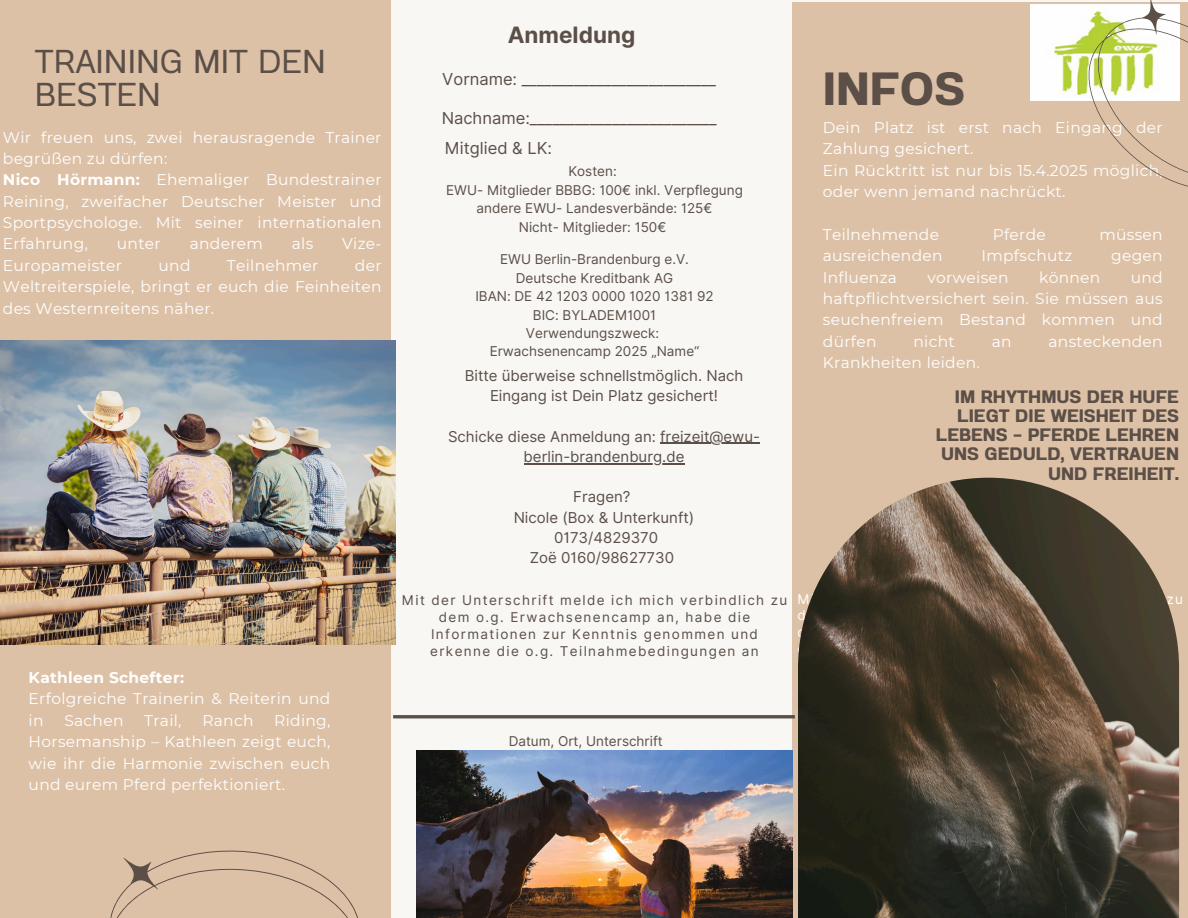
<style>
.page{position:relative;width:1188px;height:918px;background:#f8f7f4}
.page>*{position:absolute;margin:0;border:0;box-sizing:border-box;transform-origin:0 0}
.t1{font:700 46.5px "Prachason Neue";color:#5b4f47}
.t2{font:33px/32.7px "Prachason Neue";color:#5b4f47}
.t3{font:700 22.5px "Inter";color:#5b4f47}
.t4{font:700 18px/19.2px "Prachason Neue";color:#5b4f47;text-align:right}
.t5{font:16.5px "Inter";color:#5b4f47}
.t6{font:15.45px/21.3px "Montserrat";letter-spacing:.02em;color:#fff}
.t7{font:15px/20.2px "Inter";color:#5b4f47;text-align:center}
.t8{font:13.5px "Inter";color:#5b4f47}
.t9{font:13.5px/16.8px "Inter";letter-spacing:.1em;color:#5b4f47;text-align:center}
.s1{font-weight:700}
</style>
<div class="page">
<div style="left:792px;top:2px;width:396px;height:916px;background:#ddc1a7"></div>
<img style="left:798px;top:478px;width:381px;height:440px">
<div style="left:0;top:0;width:390px;height:918px;background:#ddc1a7"></div>
<svg style="left:110px;top:766px;width:281px;height:152px"></svg>
<img style="left:0;top:341px;width:396px;height:303px">
<img style="left:417px;top:751px;width:375px;height:167px">
<hr style="left:393px;top:715px;width:402px;height:3px;background:#5b4f47">
<img style="left:1031px;top:5px;width:45px;height:95px">
<svg style="left:1076px;top:0;width:112px;height:187px"></svg>
<hr style="left:660px;top:443px;width:100px;height:1px;background:#5b4f47">
<hr style="left:524px;top:463px;width:160px;height:1px;background:#5b4f47">
<p class="t2" style="left:35px;top:47px;width:292px">TRAINING MIT DEN<br>BESTEN</p>
<p class="t6" style="left:3px;top:126px;width:380px">Wir freuen uns, zwei herausragende Trainer begrüßen zu dürfen:<br><span class="s1">Nico Hörmann:</span> Ehemaliger Bundestrainer Reining, zweifacher Deutscher Meister und Sportpsychologe. Mit seiner internationalen Erfahrung,</p>
<p class="t6" style="left:117px;top:233px;width:45px">unter</p>
<p class="t6" style="left:190px;top:233px;width:75px">anderem</p>
<p class="t6" style="left:292px;top:233px;width:23px">als</p>
<p class="t6" style="left:342px;top:233px;width:41px">Vize-</p>
<p class="t6" style="left:3px;top:255px;width:121px">Europameister</p>
<p class="t6" style="left:159px;top:255px;width:33px">und</p>
<p class="t6" style="left:227px;top:255px;width:93px">Teilnehmer</p>
<p class="t6" style="left:3px;top:255px;width:380px;text-align:justify;text-indent:352px">der Weltreiterspiele, bringt er euch die Feinheiten des Westernreitens näher.</p>
<h6 class="t6" style="left:29px;top:667px;width:303px"><span class="s1">Kathleen Schefter:<br></span>Erfolgreiche Trainerin &amp; Reiterin und in</h6>
<h6 class="t6" style="left:29px;top:710px;width:303px;text-align:justify;text-indent:246px">Riding, Horsemanship – Kathleen zeigt euch, wie ihr die Harmonie zwischen euch und eurem Pferd perfektioniert.</h6>
<h6 class="t6" style="left:64px;top:710px;width:61px">Sachen</h6>
<h6 class="t6" style="left:144px;top:710px;width:39px">Trail,</h6>
<h6 class="t6" style="left:202px;top:710px;width:53px">Ranch</h6>
<p class="t3" style="left:508px;top:21px;width:129px">Anmeldung</p>
<h6 class="t5" style="left:442px;top:69px;width:275px">Vorname: __________________________</h6>
<h4 class="t5" style="left:442px;top:109px;width:276px">Nachname:_________________________</h4>
<p class="t5" style="left:445px;top:139px;width:109px">Mitglied &amp; LK:</p>
<h3 class="t8" style="left:568px;top:163px;width:50px">Kosten:</h3>
<h5 class="t8" style="left:446px;top:182px;width:298px">EWU- Mitglieder BBBG: 100€ inkl. Verpflegung</h5>
<h5 class="t8" style="left:477px;top:200px;width:237px">andere EWU- Landesverbände: 125€</h5>
<h5 class="t8" style="left:519px;top:219px;width:149px">Nicht- Mitglieder: 150€</h5>
<p class="t8" style="left:500px;top:251px;width:190px">EWU Berlin-Brandenburg e.V.</p>
<p class="t8" style="left:516px;top:270px;width:159px">Deutsche Kreditbank AG</p>
<p class="t8" style="left:475px;top:288px;width:240px">IBAN: DE 42 1203 0000 1020 1381 92</p>
<p class="t8" style="left:533px;top:307px;width:125px">BIC: BYLADEM1001</p>
<p class="t8" style="left:526px;top:325px;width:135px">Verwendungszweck:</p>
<p class="t8" style="left:490px;top:343px;width:211px">Erwachsenencamp 2025 „Name“</p>
<p class="t7" style="left:465px;top:365px;width:280px">Bitte überweise schnellstmöglich. Nach<br>Eingang ist Dein Platz gesichert!</p>
<p class="t7" style="left:448px;top:426px;width:314px">Schicke diese Anmeldung an: freizeit@ewu-</p>
<p class="t7" style="left:524px;top:446px;width:162px">berlin-brandenburg.de</p>
<p class="t7" style="left:573px;top:487px;width:59px">Fragen?</p>
<p class="t7" style="left:514px;top:507px;width:182px">Nicole (Box &amp; Unterkunft)<br>0173/4829370<br>Zoë 0160/98627730</p>
<h6 class="t9" style="left:402px;top:592px;width:387px">Mit der Unterschrift melde ich mich verbindlich zu dem o.g. Erwachsenencamp an, habe die Informationen zur Kenntnis genommen und erkenne die o.g. Teilnahmebedingungen an</h6>
<h6 class="t8" style="left:509px;top:733px;width:156px">Datum, Ort, Unterschrift</h6>
<h6 class="t1" style="left:823px;top:68px;width:144px">INFOS</h6>
<p class="t6" style="left:823px;top:117px;width:341px">Dein Platz ist erst nach Eingang der<br>Zahlung gesichert.<br>Ein Rücktritt ist nur bis 15.4.2025 möglich, oder wenn jemand nachrückt.</p>
<p class="t6" style="left:823px;top:224px;width:118px">Teilnehmende</p>
<p class="t6" style="left:993px;top:224px;width:55px">Pferde</p>
<p class="t6" style="left:1100px;top:224px;width:65px">müssen</p>
<p class="t6" style="left:823px;top:245px;width:121px">ausreichenden</p>
<p class="t6" style="left:981px;top:245px;width:92px">Impfschutz</p>
<p class="t6" style="left:1111px;top:245px;width:53px">gegen</p>
<p class="t6" style="left:823px;top:266px;width:76px">Influenza</p>
<p class="t6" style="left:928px;top:266px;width:83px">vorweisen</p>
<p class="t6" style="left:1039px;top:266px;width:63px">können</p>
<p class="t6" style="left:823px;top:266px;width:341px;text-align:justify;text-indent:308px">und haftpflichtversichert sein. Sie müssen aus seuchenfreiem Bestand kommen und dürfen</p>
<p class="t6" style="left:913px;top:330px;width:43px">nicht</p>
<p class="t6" style="left:992px;top:330px;width:21px">an</p>
<p class="t6" style="left:1049px;top:330px;width:116px">ansteckenden</p>
<p class="t6" style="left:823px;top:352px;width:158px">Krankheiten leiden.</p>
<h6 class="t4" style="left:936px;top:388px;width:245px">IM RHYTHMUS DER HUFE<br>LIEGT DIE WEISHEIT DES<br>LEBENS – PFERDE LEHREN<br>UNS GEDULD, VERTRAUEN<br>UND FREIHEIT.</h6>
</div>
